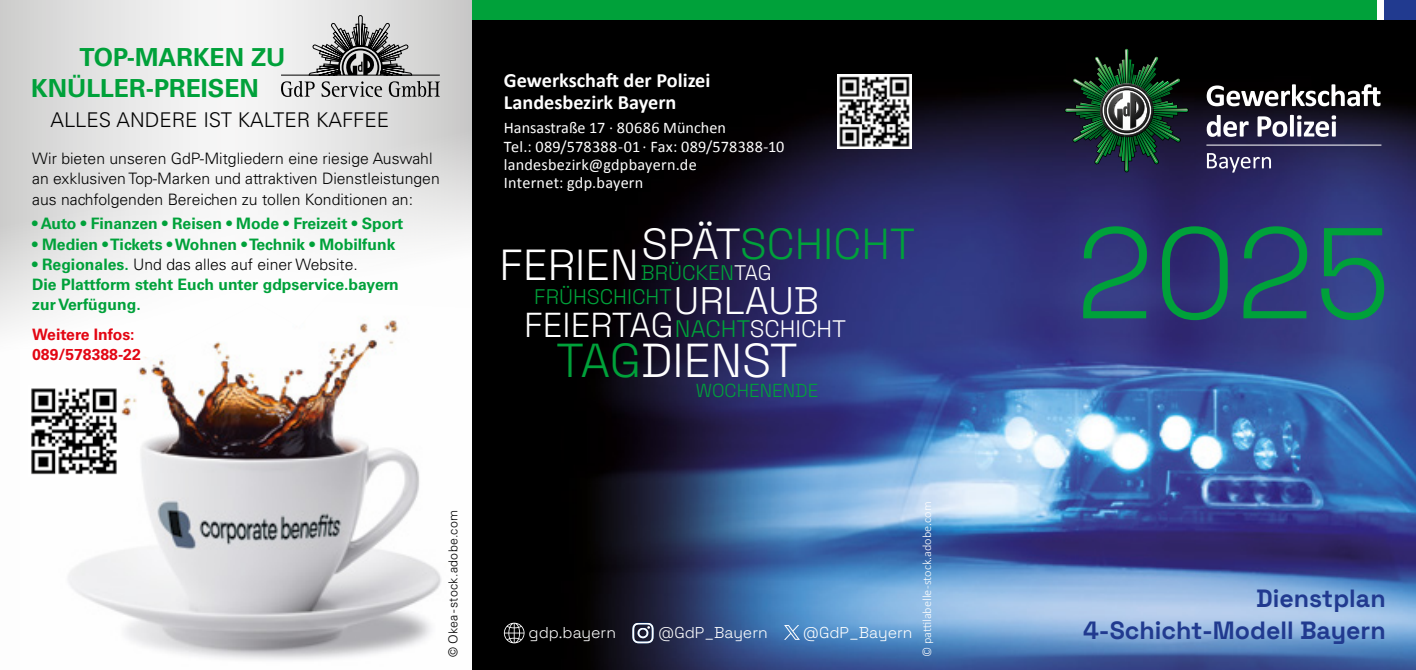
<style>
.page{position:relative;width:1416px;height:670px;background:#fff}
.page>*{position:absolute;margin:0;border:0;box-sizing:border-box;transform-origin:0 0}
.t1{font:300 128.7px "Space Grotesk";color:#00a13a}
.t2{font:300 47.7px "Space Grotesk";color:#fefefe}
.t3{font:300 43.43px "Space Grotesk";color:#00a13a}
.t4{font:300 34.65px "Space Grotesk";color:#fefefe}
.t5{font:700 24.97px/31.7px "Space Grotesk";color:#213a8f;text-align:right}
.t6{font:700 24.75px/30.6px "Univers LT Std";color:#00a13a}
.t7{font:300 21.15px/24.5px "Space Grotesk";color:#00a13a}
.t8{font:700 20.25px/21.6px "Calibri";color:#fefefe}
.t9{font:300 20.25px "Univers LT Std";color:#000}
.t10{font:300 18.9px "Space Grotesk";color:#00a13a}
.t11{font:16.2px/18.4px "Calibri";letter-spacing:.015em;color:#fefefe}
.t12{font:700 15.75px/20.2px "Univers LT Std";color:#00a13a}
.t13{font:300 15.75px/20.2px "Univers LT Std";color:#000}
.t14{font:300 15.75px "Space Grotesk";color:#fefefe}
.t15{font:700 15.75px/20.2px "Univers LT Std";color:#e30613}
.t16{font:300 12.38px "Calibri";color:#fefefe}
.t17{font:300 12.38px "Univers LT Std";letter-spacing:.025em;color:#000}
.s1{font-weight:300;color:#000}
.s2{color:#fefefe}
.s3{font-size:43.43px;color:#fefefe}
.s4{font-size:38.48px;color:#fefefe}
.s5{font-size:23.85px;color:#00a13a}
.s6{font-size:23.85px}
.s7{color:#00a13a}
</style>
<div class="page">
<svg style="left:0;top:0;width:472px;height:660px"></svg>
<svg style="left:281px;top:15px;width:159px;height:82px"></svg>
<img style="left:29px;top:385px;width:90px;height:91px">
<img style="left:472px;top:19px;width:944px;height:651px">
<div style="left:472px;top:0;width:906px;height:19px;background:#00a13a"></div>
<div style="left:1384px;top:0;width:32px;height:19px;background:#213a8f"></div>
<svg style="left:1207px;top:153px;width:64px;height:20px"></svg>
<svg style="left:1207px;top:84px;width:173px;height:22px"></svg>
<svg style="left:1207px;top:115px;width:42px;height:22px"></svg>
<svg style="left:1257px;top:115px;width:79px;height:22px"></svg>
<svg style="left:1064px;top:48px;width:125px;height:124px"></svg>
<hr style="left:1206px;top:145px;width:175px;height:1px;background:#fff">
<svg style="left:504px;top:622px;width:20px;height:21px"></svg>
<svg style="left:632px;top:622px;width:22px;height:21px"></svg>
<svg style="left:784px;top:625px;width:16px;height:15px"></svg>
<img style="left:837px;top:74px;width:75px;height:74px">
<h3 class="t6" style="left:31px;top:42px;width:256px;text-indent:48px">TOP-MARKEN ZU<br>KNÜLLER-PREISEN</h3>
<p class="t9" style="left:50px;top:108px;width:340px">ALLES ANDERE IST KALTER KAFFEE</p>
<p class="t13" style="left:32px;top:148px;width:409px">Wir bieten unseren GdP-Mitgliedern eine riesige Auswahl an exklusiven Top-Marken und attraktiven Dienstleistungen aus nachfolgenden Bereichen zu tollen Konditionen an:</p>
<p class="t12" style="left:32px;top:214px;width:373px">• Auto • Finanzen • Reisen • Mode • Freizeit • Sport</p>
<p class="t12" style="left:32px;top:234px;width:365px">• Medien • Tickets • Wohnen • Technik • Mobilfunk</p>
<p class="t12" style="left:32px;top:254px;width:368px">• Regionales. <span class="s1">Und das alles auf einer Website.<br></span>Die Plattform steht Euch unter gdpservice.bayern zur Verfügung.</p>
<p class="t15" style="left:32px;top:324px;width:110px">Weitere Infos:<br>089/578388-22</p>
<p class="t17" style="left:446px;top:657px;width:149px;rotate:-90deg">© Okea-stock.adobe.com</p>
<p class="t8" style="left:504px;top:69px;width:208px">Gewerkschaft der Polizei<br>Landesbezirk Bayern</p>
<p class="t11" style="left:504px;top:118px;width:282px">Hansastraße 17 · 80686 München<br>Tel.: 089/578388-01 · Fax: 089/578388-10 landesbezirk@gdpbayern.de<br>Internet: gdp.bayern</p>
<h3 class="t3" style="left:641px;top:212px;width:275px"><span class="s2">SPÄT</span>SCHICHT</h3>
<h3 class="t7" style="left:534px;top:259px;width:286px;text-indent:-35px"><span class="s3">FERIEN</span>BRÜCKEN<span class="s2">TAG<br></span>FRÜHSCHICHT<span class="s4">URLAUB</span></h3>
<h3 class="t4" style="left:524px;top:300px;width:323px">FEIERTAG<span class="s5">NACHT</span><span class="s6">SCHICHT</span></h3>
<h2 class="t2" style="left:556px;top:325px;width:243px"><span class="s7">TAG</span>DIENST</h2>
<p class="t10" style="left:696px;top:376px;width:124px">WOCHENENDE</p>
<p class="t14" style="left:529px;top:621px;width:89px">gdp.bayern</p>
<p class="t14" style="left:658px;top:621px;width:111px">@GdP_Bayern</p>
<p class="t14" style="left:803px;top:621px;width:111px">@GdP_Bayern</p>
<p class="t16" style="left:919px;top:657px;width:157px;rotate:-90deg">© pattilabelle -stock.adobe.com</p>
<h1 class="t1" style="left:1076px;top:179px;width:317px">2025</h1>
<h3 class="t5" style="left:1083px;top:580px;width:304px">Dienstplan<br>4-Schicht-Modell Bayern</h3>
</div>
